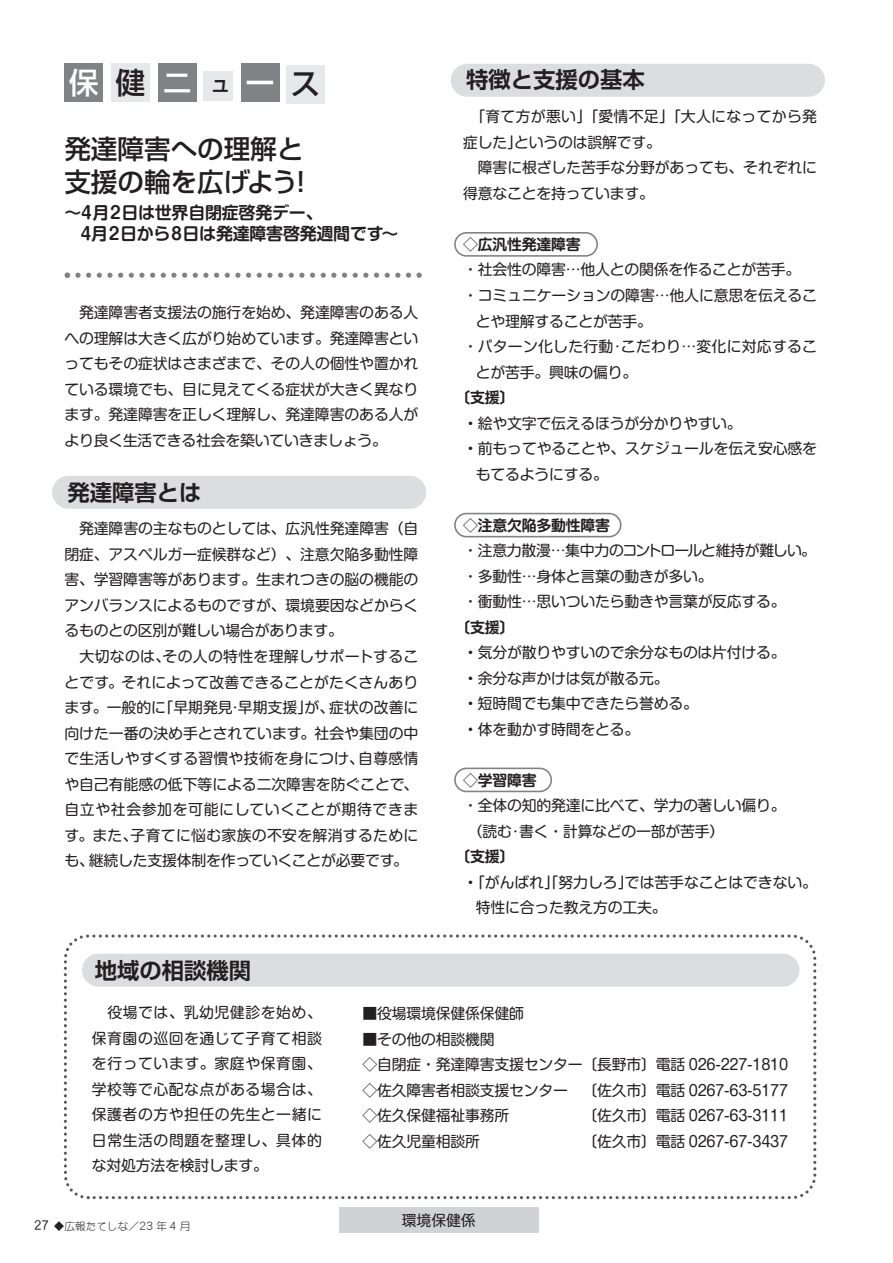
<style>
.page{position:relative;width:893px;height:1263px;background:#fff}
.page>*{position:absolute;margin:0;border:0;box-sizing:border-box;transform-origin:0 0}
.t1{font:500 29.7px "Shin Go Pro";color:#fff}
.t2{font:500 26.55px/33px "Shin Go Pro";color:#231f20}
.t3{font:700 22.35px "Shin Go Pro De";color:#231f20}
.t4{font:700 16.95px/21px "Shin M Go Pro De";letter-spacing:-.015em;color:#231f20}
.t5{font:14.85px/25.5px "Shin M Go Pro";letter-spacing:-.01em;color:#231f20;text-align:justify}
.t6{font:14.85px "Shin M Go Pro";letter-spacing:.02em;color:#231f20}
.t7{font:14.85px "Shin M Go Pro";letter-spacing:.015em;color:#231f20}
.t8{font:700 14.85px "Shin M Go Pro De";letter-spacing:-.015em;color:#231f20}
.t9{font:14.85px "Shin M Go Pro";letter-spacing:.04em;color:#231f20}
.t10{font:10.65px "DF Maru Gothic Std W3";color:#231f20}
.s1{color:#231f20}
.s2{font-size:21.3px;color:#231f20}
.s3{font-family:"Shin M Go Pro De";font-weight:700}
.s4{font-family:"DFHS Gothic Std W3";font-size:14.85px}
.s5{font-size:12.75px}
</style>
<div class="page">
<svg style="left:454px;top:232px;width:144px;height:25px"></svg>
<svg style="left:454px;top:513px;width:167px;height:24px"></svg>
<svg style="left:454px;top:767px;width:98px;height:25px"></svg>
<svg style="left:63px;top:934px;width:754px;height:266px"></svg>
<div style="left:65px;top:64px;width:38px;height:38px;background:#808285"></div>
<div style="left:111px;top:64px;width:39px;height:38px;background:#e7e8e9"></div>
<div style="left:158px;top:64px;width:38px;height:38px;background:#808285"></div>
<div style="left:204px;top:71px;width:29px;height:30px;background:#e7e8e9"></div>
<div style="left:241px;top:64px;width:38px;height:38px;background:#808285"></div>
<div style="left:286px;top:65px;width:39px;height:38px;background:#e7e8e9"></div>
<svg style="left:65px;top:273px;width:357px;height:5px"></svg>
<div style="left:52px;top:476px;width:374px;height:33px;background:#dcdddf;border-radius:16px"></div>
<div style="left:82px;top:954px;width:717px;height:32px;background:#dcdddf;border-radius:16px"></div>
<div style="left:451px;top:64px;width:374px;height:33px;background:#dcdddf;border-radius:16px"></div>
<div style="left:339px;top:1208px;width:200px;height:25px;background:#d1d2d4"></div>
<p class="t1" style="left:69px;top:59px;width:253px">保<span class="s1">健</span>ニ <span class="s2">ュ</span> ー<span class="s1">ス</span></p>
<p class="t2" style="left:64px;top:130px;width:251px">発達障害への理解と支援の輪を広げよう！</p>
<p class="t4" style="left:77px;top:200px;width:322px;text-indent:-13px">～4月2日は世界自閉症啓発デー、<br>４月2日から８日は発達障害啓発週間です～</p>
<p class="t5" style="left:64px;top:298px;width:356px;text-indent:15px">発達障害者支援法の施行を始め、発達障害のある人への理解は大きく広がり始めています。発達障害といってもその症状はさまざまで、その人の個性や置かれている環境でも、目に見えてくる症状が大きく異なります。発達障害を正しく理解し、発達障害のある人がより良く生活できる社会を築いていきましょう。</p>
<p class="t3" style="left:68px;top:474px;width:135px">発達障害とは</p>
<p class="t5" style="left:79px;top:514px;width:341px">発達障害の主なものとしては、広汎性発達障害（自</p>
<p class="t5" style="left:64px;top:540px;width:356px">閉症、アスペルガー症候群など）、注意欠陥多動性障</p>
<p class="t5" style="left:64px;top:565px;width:356px">害、学習障害等があります。生まれつきの脳の機能の</p>
<p class="t5" style="left:64px;top:591px;width:356px">アンバランスによるものですが、環境要因などからく</p>
<p class="t5" style="left:64px;top:616px;width:280px">るものとの区別が難しい場合があります。</p>
<p class="t6" style="left:80px;top:644px;width:340px">大切なのは、その人の特性を理解しサポートするこ</p>
<p class="t5" style="left:64px;top:667px;width:356px">とです。それによって改善できることがたくさんあり</p>
<p class="t5" style="left:64px;top:693px;width:356px">ます。一般的に｢早期発見･早期支援｣が、症状の改善に</p>
<p class="t5" style="left:64px;top:718px;width:356px">向けた一番の決め手とされています。社会や集団の中</p>
<p class="t7" style="left:64px;top:746px;width:356px">で生活しやすくする習慣や技術を身につけ、自尊感情</p>
<p class="t5" style="left:64px;top:769px;width:356px">や自己有能感の低下等による二次障害を防ぐことで、</p>
<p class="t9" style="left:64px;top:797px;width:356px">自立や社会参加を可能にしていくことが期待できま</p>
<p class="t6" style="left:64px;top:823px;width:356px">す。また、子育てに悩む家族の不安を解消するために</p>
<p class="t5" style="left:64px;top:846px;width:345px">も、継続した支援体制を作っていくことが必要です。</p>
<p class="t3" style="left:95px;top:952px;width:158px">地域の相談機関</p>
<p class="t3" style="left:466px;top:62px;width:180px">特徴と支援の基本</p>
<p class="t6" style="left:478px;top:105px;width:340px">｢育て方が悪い｣「愛情不足」｢大人になってから発</p>
<p class="t5" style="left:463px;top:128px;width:200px">症した｣というのは誤解です。</p>
<p class="t5" style="left:478px;top:153px;width:341px">障害に根ざした苦手な分野があっても、それぞれに</p>
<p class="t5" style="left:463px;top:179px;width:192px">得意なことを持っています。</p>
<p class="t8" style="left:463px;top:232px;width:119px">◇広汎性発達障害</p>
<p class="t5" style="left:463px;top:255px;width:339px">・社会性の障害…他人との関係を作ることが苦手。</p>
<p class="t5" style="left:463px;top:281px;width:356px">・コミュニケーションの障害…他人に意思を伝えるこ</p>
<p class="t5" style="left:476px;top:306px;width:178px">とや理解することが苦手。</p>
<p class="t7" style="left:463px;top:334px;width:356px">・パターン化した行動･こだわり…変化に対応するこ</p>
<p class="t5" style="left:476px;top:357px;width:163px">とが苦手。興味の偏り。</p>
<p class="t8" style="left:456px;top:385px;width:60px">〔支援〕</p>
<p class="t5" style="left:463px;top:408px;width:280px"><span class="s3">・</span>絵や文字で伝えるほうが分かりやすい。</p>
<p class="t5" style="left:463px;top:434px;width:356px"><span class="s3">・</span>前もってやることや、スケジュールを伝え安心感を</p>
<p class="t5" style="left:476px;top:459px;width:134px">もてるようにする。</p>
<p class="t8" style="left:463px;top:513px;width:148px">◇注意欠陥多動性障害</p>
<p class="t5" style="left:463px;top:536px;width:354px">・注意力散漫…集中力のコントロールと維持が難しい。</p>
<p class="t5" style="left:463px;top:561px;width:251px">・多動性…身体と言葉の動きが多い。</p>
<p class="t5" style="left:463px;top:587px;width:324px">・衝動性…思いついたら動きや言葉が反応する。</p>
<p class="t8" style="left:456px;top:615px;width:60px">〔支援〕</p>
<p class="t5" style="left:463px;top:638px;width:324px"><span class="s3">・</span>気分が散りやすいので余分なものは片付ける。</p>
<p class="t5" style="left:463px;top:664px;width:207px"><span class="s3">・</span>余分な声かけは気が散る元。</p>
<p class="t5" style="left:463px;top:689px;width:236px"><span class="s3">・</span>短時間でも集中できたら誉める。</p>
<p class="t5" style="left:463px;top:715px;width:178px"><span class="s3">・</span>体を動かす時間をとる。</p>
<p class="t8" style="left:463px;top:768px;width:75px">◇学習障害</p>
<p class="t5" style="left:463px;top:791px;width:324px">・全体の知的発達に比べて、学力の著しい偏り。</p>
<p class="t5" style="left:468px;top:817px;width:258px">（読む･書く・計算などの一部が苦手）</p>
<p class="t8" style="left:456px;top:845px;width:60px">〔支援〕</p>
<p class="t5" style="left:463px;top:868px;width:356px"><span class="s3">・</span>｢がんばれ｣｢努力しろ｣では苦手なことはできない。</p>
<p class="t5" style="left:476px;top:893px;width:192px">特性に合った教え方の工夫。</p>
<p class="t5" style="left:92px;top:998px;width:232px;text-indent:15px">役場では、乳幼児健診を始め、保育園の巡回を通じて子育て相談を行っています。家庭や保育園、学校等で心配な点がある場合は、保護者の方や担任の先生と一緒に日常生活の問題を整理し、具体的な対処方法を検討します。</p>
<p class="t5" style="left:363px;top:999px;width:163px">■役場環境保健係保健師</p>
<p class="t5" style="left:363px;top:1024px;width:427px;text-align:left">■その他の相談機関<br>◇自閉症・発達障害支援センター〔長野市〕電話 026-227-1810 ◇佐久障害者相談支援センター 〔佐久市〕電話 0267-63-5177 ◇佐久保健福祉事務所</p>
<p class="t5" style="left:582px;top:1101px;width:207px">〔佐久市〕電話 0267-63-3111</p>
<p class="t5" style="left:363px;top:1126px;width:119px">◇佐久児童相談所</p>
<p class="t5" style="left:582px;top:1126px;width:207px">〔佐久市〕電話 0267-67-3437</p>
<p class="t10" style="left:34px;top:1220px;width:158px"><span class="s4">27</span> ◆広報たてしな／<span class="s5">23</span> 年 <span class="s5">4</span> 月</p>
<p class="t5" style="left:402px;top:1206px;width:75px">環境保健係</p>
</div>
